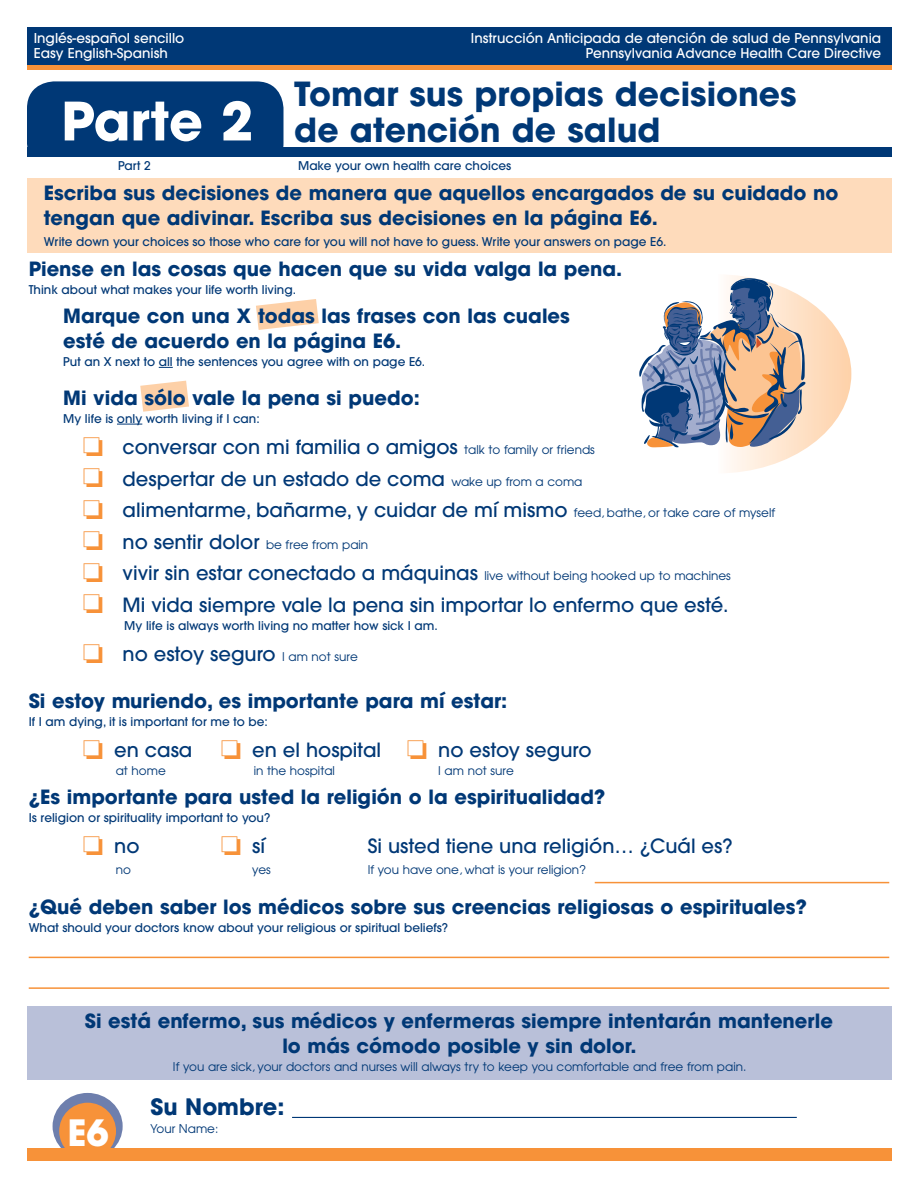
<style>
.page{position:relative;width:918px;height:1188px;background:#fff}
.page>*{position:absolute;margin:0;border:0;box-sizing:border-box;transform-origin:0 0}
.t1{font:700 52.5px "Avant Garde";color:#fff}
.t2{font:700 36px "Avant Garde";color:#fff}
.t3{font:700 33px/36px "Avant Garde";color:#003876}
.t4{font:700 22.5px "Avant Garde";color:#003876}
.t5{font:700 19.5px/25.5px "Avant Garde";color:#003876}
.t6{font:500 19.5px/31.5px "Avant Garde";color:#003876}
.t7{font:500 13.5px "Avant Garde";color:#fff}
.t8{font:500 12px "Avant Garde";color:#003876}
.t9{font:12px "Avant Garde";color:#003876}
.s1{color:#f79239}
.s2{font-weight:400;font-size:12px}
.s3{font-weight:500;font-size:19.5px}
</style>
<div class="page">
<svg style="left:256px;top:299px;width:63px;height:31px"></svg>
<svg style="left:140px;top:381px;width:49px;height:31px"></svg>
<div style="left:27px;top:1006px;width:864px;height:74px;background:#b9c0d9"></div>
<svg style="left:27px;top:64px;width:864px;height:6px;background:#cd8343"></svg>
<div style="left:27px;top:27px;width:864px;height:37px;background:#003876"></div>
<div style="left:53px;top:1093px;width:70px;height:66px;background:#6e7fad;border-radius:50%"></div>
<div style="left:27px;top:1149px;width:864px;height:12px;background:#f79239"></div>
<div style="left:59px;top:1103px;width:57px;height:57px;background:#f79239;border-radius:50%"></div>
<div style="left:27px;top:81px;width:257px;height:89px;background:#003876;border-radius:27px"></div>
<div style="left:27px;top:147px;width:864px;height:10px;background:#003876"></div>
<div style="left:27px;top:157px;width:864px;height:21px;background:#fff"></div>
<svg style="left:159px;top:367px;width:14px;height:1px"></svg>
<svg style="left:117px;top:424px;width:25px;height:1px"></svg>
<div style="left:27px;top:178px;width:864px;height:75px;background:#fedbbb"></div>
<svg style="left:582px;top:274px;width:269px;height:199px"></svg>
<svg style="left:639px;top:278px;width:166px;height:169px"></svg>
<hr style="left:292px;top:1117px;width:505px;height:1px;background:#003876">
<hr style="left:29px;top:957px;width:860px;height:1px;background:#f79239">
<hr style="left:29px;top:987px;width:860px;height:2px;background:#f79239">
<hr style="left:595px;top:882px;width:294px;height:1px;background:#f79239">
<p class="t7" style="left:34px;top:33px;width:152px">Inglés-español sencillo</p>
<p class="t7" style="left:471px;top:33px;width:412px">Instrucción Anticipada de atención de salud de Pennsylvania</p>
<p class="t7" style="left:34px;top:48px;width:136px">Easy English-Spanish</p>
<p class="t7" style="left:586px;top:48px;width:297px">Pennsylvania Advance Health Care Directive</p>
<h1 class="t1" style="left:61px;top:102px;width:194px">Parte 2</h1>
<h3 class="t3" style="left:294px;top:79px;width:504px">Tomar sus propias decisiones de atención de salud</h3>
<p class="t8" style="left:118px;top:161px;width:34px">Part 2</p>
<p class="t8" style="left:298px;top:161px;width:215px">Make your own health care choices</p>
<p class="t5" style="left:44px;top:181px;width:796px">Escriba sus decisiones de manera que aquellos encargados de su cuidado no tengan que adivinar. Escriba sus decisiones en la página E6.</p>
<p class="t8" style="left:44px;top:237px;width:624px">Write down your choices so those who care for you will not have to guess. Write your answers on page E6.</p>
<p class="t5" style="left:29px;top:258px;width:595px">Piense en las cosas que hacen que su vida valga la pena.</p>
<p class="t8" style="left:29px;top:285px;width:269px">Think about what makes your life worth living.</p>
<p class="t5" style="left:63px;top:305px;width:508px">Marque con una X todas las frases con las cuales esté de acuerdo en la página E6.</p>
<p class="t8" style="left:63px;top:357px;width:364px">Put an X next to all the sentences you agree with on page E6.</p>
<p class="t5" style="left:63px;top:387px;width:358px">Mi vida sólo vale la pena si puedo:</p>
<p class="t8" style="left:63px;top:414px;width:198px">My life is only worth living if I can:</p>
<p class="t6" style="left:83px;top:433px;width:694px"><span class="s1">❏</span> conversar con mi familia o amigos <span class="s2">talk to family or friends<br></span><span class="s1">❏</span> despertar de un estado de coma <span class="s2">wake up from a coma<br></span><span class="s1">❏</span> alimentarme, bañarme, y cuidar de mí mismo <span class="s2">feed, bathe, or take care of myself</span></p>
<p class="t9" style="left:83px;top:540px;width:287px"><span class="s1">❏</span> <span class="s3">no sentir dolor</span> be free from pain</p>
<p class="t9" style="left:83px;top:572px;width:650px"><span class="s1">❏</span> <span class="s3">vivir sin estar conectado a máquinas</span> live without being hooked up to machines</p>
<p class="t6" style="left:83px;top:591px;width:647px"><span class="s1">❏</span> Mi vida siempre vale la pena sin importar lo enfermo que esté.</p>
<p class="t8" style="left:124px;top:621px;width:315px">My life is always worth living no matter how sick I am.</p>
<p class="t6" style="left:83px;top:640px;width:277px"><span class="s1">❏</span> no estoy seguro <span class="s2">I am not sure</span></p>
<p class="t5" style="left:29px;top:690px;width:480px">Si estoy muriendo, es importante para mí estar:</p>
<p class="t8" style="left:29px;top:717px;width:241px">If I am dying, it is important for me to be:</p>
<p class="t6" style="left:83px;top:736px;width:510px"><span class="s1">❏</span> en casa <span class="s1">❏</span> en el hospital <span class="s1">❏</span> no estoy seguro</p>
<p class="t9" style="left:116px;top:767px;width:52px">at home</p>
<p class="t9" style="left:254px;top:767px;width:83px">in the hospital</p>
<p class="t9" style="left:438px;top:767px;width:77px">I am not sure</p>
<p class="t5" style="left:29px;top:786px;width:578px">¿Es importante para usted la religión o la espiritualidad?</p>
<p class="t8" style="left:29px;top:813px;width:243px">Is religion or spirituality important to you?</p>
<p class="t6" style="left:83px;top:832px;width:58px"><span class="s1">❏</span> no</p>
<p class="t6" style="left:221px;top:832px;width:46px"><span class="s1">❏</span> sí</p>
<p class="t6" style="left:368px;top:832px;width:366px">Si usted tiene una religión… ¿Cuál es?</p>
<p class="t9" style="left:116px;top:866px;width:17px">no</p>
<p class="t9" style="left:252px;top:866px;width:20px">yes</p>
<p class="t9" style="left:368px;top:866px;width:220px">If you have one, what is your religion?</p>
<p class="t5" style="left:29px;top:896px;width:780px">¿Qué deben saber los médicos sobre sus creencias religiosas o espirituales?</p>
<p class="t8" style="left:29px;top:923px;width:421px">What should your doctors know about your religious or spiritual beliefs?</p>
<p class="t5" style="left:85px;top:1010px;width:750px;text-align:center">Si está enfermo, sus médicos y enfermeras siempre intentarán mantenerle lo más cómodo posible y sin dolor.</p>
<p class="t9" style="left:173px;top:1062px;width:575px">If you are sick, your doctors and nurses will always try to keep you comfortable and free from pain.</p>
<h2 class="t2" style="left:67px;top:1120px;width:43px">E6</h2>
<p class="t4" style="left:150px;top:1099px;width:135px">Su Nombre:</p>
<p class="t9" style="left:150px;top:1124px;width:69px">Your Name:</p>
</div>
